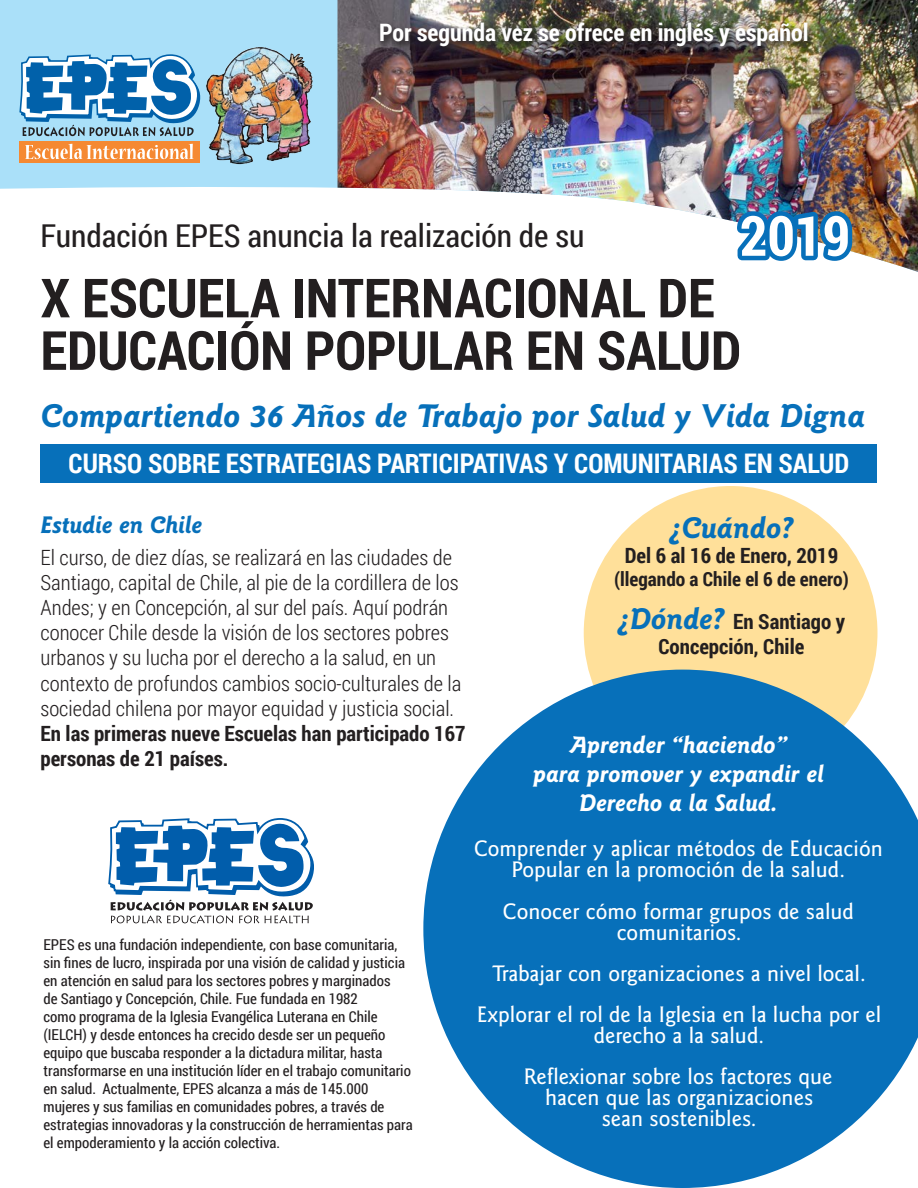
<style>
.page{position:relative;width:918px;height:1188px;background:#fff}
.page>*{position:absolute;margin:0;border:0;box-sizing:border-box;transform-origin:0 0}
.t1{font:700 55.5px "Roboto Condensed";color:#fff}
.t2{font:700 54px/52.5px "Roboto Condensed";color:#231f20}
.t3{font:italic 700 33px "AT Goudy Sans";color:#0770ba}
.t4{font:31.5px "Roboto Condensed";color:#231f20}
.t5{font:italic 700 30px "AT Goudy Sans";color:#0770ba}
.t6{font:700 27px "Roboto Condensed";color:#fff}
.t7{font:italic 700 24px/28.8px "AT Goudy Sans";color:#fff;text-align:center}
.t8{font:700 24px "Roboto Condensed";color:#fff}
.t9{font:italic 700 24px "AT Goudy Sans";color:#0770ba}
.t10{font:500 22.5px/21px "AT Goudy Sans";color:#fff;text-align:center}
.t11{font:300 21px/25.2px "Roboto Condensed";color:#231f20}
.t12{font:700 21px/25.2px "Roboto Condensed";color:#231f20;text-align:center}
.t13{font:700 19.5px "Roboto Condensed";color:#231f20}
.t14{font:15px/18px "Roboto Condensed";color:#231f20}
.s1{font-family:"AT Goudy Sans";font-style:italic;font-size:30px;color:#0770ba}
</style>
<div class="page">
<div style="left:0;top:0;width:338px;height:189px;background:#aae0f9"></div>
<img style="left:338px;top:0;width:580px;height:272px">
<div style="left:40px;top:444px;width:838px;height:39px;background:#0770ba"></div>
<div style="left:584px;top:486px;width:294px;height:294px;background:#ffe09a;border-radius:50%"></div>
<svg style="left:19px;top:53px;width:182px;height:83px"></svg>
<div style="left:19px;top:141px;width:181px;height:22px;background:#f58932"></div>
<svg style="left:25px;top:144px;width:169px;height:15px"></svg>
<img style="left:206px;top:45px;width:108px;height:120px">
<img style="left:377px;top:20px;width:439px;height:36px">
<svg style="left:423px;top:670px;width:495px;height:518px;fill:#0770ba"></svg>
<svg style="left:108px;top:818px;width:206px;height:105px"></svg>
<img style="left:730px;top:204px;width:129px;height:64px">
<h3 class="t8" style="left:379px;top:16px;width:431px">Por segunda vez se ofrece en inglés y español</h3>
<h1 class="t1" style="left:740px;top:198px;width:112px">2019</h1>
<h3 class="t4" style="left:40px;top:214px;width:545px">Fundación EPES anuncia la realización de su</h3>
<h2 class="t2" style="left:40px;top:270px;width:702px">X ESCUELA INTERNACIONAL DE<br>EDUCACIÓN POPULAR EN SALUD</h2>
<h3 class="t3" style="left:40px;top:395px;width:826px">Compartiendo 36 Años de Trabajo por Salud y Vida Digna</h3>
<h3 class="t6" style="left:69px;top:445px;width:782px">CURSO SOBRE ESTRATEGIAS PARTICIPATIVAS Y COMUNITARIAS EN SALUD</h3>
<h3 class="t9" style="left:40px;top:509px;width:163px">Estudie en Chile</h3>
<p class="t11" style="left:40px;top:544px;width:422px">El curso, de diez días, se realizará en las ciudades de Santiago, capital de Chile, al pie de la cordillera de los Andes; y en Concepción, al sur del país. Aquí podrán conocer Chile desde la visión de los sectores pobres urbanos y su lucha por el derecho a la salud, en un contexto de profundos cambios socio-culturales de la sociedad chilena por mayor equidad y justicia social.</p>
<h3 class="t12" style="left:40px;top:720px;width:427px;text-align:left">En las primeras nueve Escuelas han participado 167 personas de 21 países.</h3>
<p class="t14" style="left:44px;top:935px;width:371px">EPES es una fundación independiente, con base comunitaria, sin fines de lucro, inspirada por una visión de calidad y justicia en atención en salud para los sectores pobres y marginados<br>de Santiago y Concepción, Chile. Fue fundada en 1982<br>como programa de la Iglesia Evangélica Luterana en Chile (IELCH) y desde entonces ha crecido desde ser un pequeño equipo que buscaba responder a la dictadura militar, hasta transformarse en una institución líder en el trabajo comunitario en salud. Actualmente, EPES alcanza a más de 145.000 mujeres y sus familias en comunidades pobres, a través de estrategias innovadoras y la construcción de herramientas para el empoderamiento y la acción colectiva.</p>
<h3 class="t5" style="left:669px;top:509px;width:126px">¿Cuándo?</h3>
<h3 class="t12" style="left:625px;top:542px;width:215px">Del 6 al 16 de Enero, 2019</h3>
<h3 class="t13" style="left:614px;top:566px;width:236px">(llegando a Chile el 6 de enero)</h3>
<h3 class="t12" style="left:618px;top:608px;width:229px"><span class="s1">¿Dónde?</span> En Santiago y<br>Concepción, Chile</h3>
<h3 class="t7" style="left:533px;top:730px;width:292px">Aprender “haciendo”<br>para promover y expandir el<br>Derecho a la Salud.</h3>
<h3 class="t10" style="left:474px;top:838px;width:410px">Comprender y aplicar métodos de Educación<br>Popular en la promoción de la salud.</h3>
<h3 class="t10" style="left:503px;top:901px;width:352px">Conocer cómo formar grupos de salud comunitarios.</h3>
<h3 class="t10" style="left:477px;top:953px;width:406px;line-height:41.2px">Trabajar con organizaciones a nivel local.<br>Explorar el rol de la Iglesia en la lucha por el</h3>
<h3 class="t10" style="left:524px;top:1015px;width:310px;line-height:41.2px">derecho a la salud.<br>Reflexionar sobre los factores que</h3>
<h3 class="t10" style="left:545px;top:1087px;width:270px">hacen que las organizaciones sean sostenibles.</h3>
</div>
